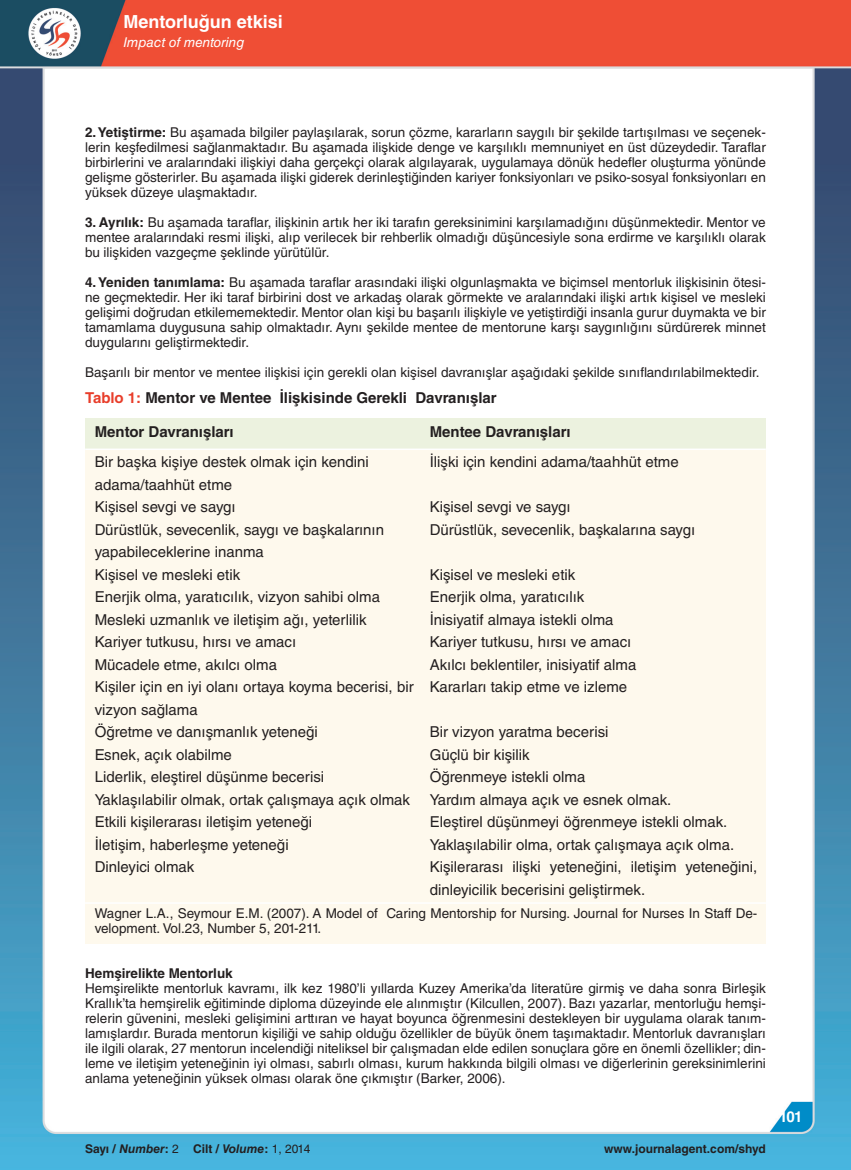
<style>
.page{position:relative;width:851px;height:1170px;background:#fff}
.page>*{position:absolute;margin:0;border:0;box-sizing:border-box;transform-origin:0 0}
.t1{font:700 18px "Helvetica LT Std";color:#fff}
.t2{font:15px/22.5px "Helvetica LT Std";color:#231f20}
.t3{font:700 15px "Helvetica LT Std";color:#231f20}
.t4{font:700 15px "Helvetica LT Std";color:#fff}
.t5{font:13.5px/15px "Helvetica LT Std";color:#231f20;text-align:justify}
.t6{font:700 13.5px "Helvetica LT Std";color:#231f20}
.t7{font:italic 13.5px "Helvetica LT Std";color:#fff}
.t8{font:700 12px "Helvetica LT Std";color:#231f20}
.s1{font-weight:700}
.s2{color:#e83e2b}
.s3{font-style:italic}
.s4{font-weight:400}
</style>
<div class="page">
<img style="left:0;top:0;width:850px;height:1169px">
<div style="left:85px;top:450px;width:680px;height:493px;background:#fef9ed"></div>
<div style="left:85px;top:419px;width:680px;height:31px;background:#ecf2df"></div>
<hr style="left:85px;top:448px;width:680px;height:2px;background:#fff">
<hr style="left:85px;top:902px;width:680px;height:1px;background:#fff">
<h1 class="t1" style="left:123px;top:10px;width:161px">Mentorluğun etkisi</h1>
<p class="t7" style="left:123px;top:35px;width:123px">Impact of mentoring</p>
<p class="t5" style="left:85px;top:125px;width:682px"><span class="s1">2. Yetiştirme:</span> Bu aşamada bilgiler paylaşılarak, sorun çözme, kararların saygılı bir şekilde tartışılması ve seçenek&shy;lerin keşfedilmesi sağlanmaktadır. Bu aşamada ilişkide denge ve karşılıklı memnuniyet en üst düzeydedir. Taraflar birbirlerini ve aralarındaki ilişkiyi daha gerçekçi olarak algılayarak, uygulamaya dönük hedefler oluşturma yönünde gelişme gösterirler. Bu aşamada ilişki giderek derinleştiğinden kariyer fonksiyonları ve psiko-sosyal fonksiyonları en yüksek düzeye ulaşmaktadır.</p>
<p class="t5" style="left:85px;top:215px;width:682px"><span class="s1">3. Ayrılık:</span> Bu aşamada taraflar, ilişkinin artık her iki tarafın gereksinimini karşılamadığını düşünmektedir. Mentor ve mentee aralarındaki resmi ilişki, alıp verilecek bir rehberlik olmadığı düşüncesiyle sona erdirme ve karşılıklı olarak bu ilişkiden vazgeçme şeklinde yürütülür.</p>
<p class="t5" style="left:85px;top:275px;width:682px"><span class="s1">4. Yeniden tanımlama:</span> Bu aşamada taraflar arasındaki ilişki olgunlaşmakta ve biçimsel mentorluk ilişkisinin ötesi&shy;ne geçmektedir. Her iki taraf birbirini dost ve arkadaş olarak görmekte ve aralarındaki ilişki artık kişisel ve mesleki gelişimi doğrudan etkilememektedir. Mentor olan kişi bu başarılı ilişkiyle ve yetiştirdiği insanla gurur duymakta ve bir tamamlama duygusuna sahip olmaktadır. Aynı şekilde mentee de mentorune karşı saygınlığını sürdürerek minnet duygularını geliştirmektedir.</p>
<p class="t5" style="left:85px;top:365px;width:676px">Başarılı bir mentor ve mentee ilişkisi için gerekli olan kişisel davranışlar aşağıdaki şekilde sınıflandırılabilmektedir.</p>
<p class="t3" style="left:85px;top:389px;width:413px"><span class="s2">Tablo 1:</span> Mentor ve Mentee İlişkisinde Gerekli Davranışlar</p>
<p class="t3" style="left:95px;top:423px;width:140px">Mentor Davranışları</p>
<p class="t3" style="left:429px;top:423px;width:142px">Mentee Davranışları</p>
<p class="t2" style="left:95px;top:450px;width:275px">Bir başka kişiye destek olmak için kendini</p>
<p class="t2" style="left:95px;top:473px;width:139px">adama/taahhüt etme</p>
<p class="t2" style="left:95px;top:495px;width:142px">Kişisel sevgi ve saygı</p>
<p class="t2" style="left:95px;top:518px;width:291px">Dürüstlük, sevecenlik, saygı ve başkalarının</p>
<p class="t2" style="left:95px;top:540px;width:171px">yapabileceklerine inanma</p>
<p class="t2" style="left:95px;top:563px;width:147px">Kişisel ve mesleki etik</p>
<p class="t2" style="left:95px;top:585px;width:287px">Enerjik olma, yaratıcılık, vizyon sahibi olma</p>
<p class="t2" style="left:95px;top:608px;width:273px">Mesleki uzmanlık ve iletişim ağı, yeterlilik</p>
<p class="t2" style="left:95px;top:630px;width:203px">Kariyer tutkusu, hırsı ve amacı</p>
<p class="t2" style="left:95px;top:653px;width:184px">Mücadele etme, akılcı olma</p>
<p class="t2" style="left:95px;top:675px;width:320px">Kişiler için en iyi olanı ortaya koyma becerisi, bir vizyon sağlama</p>
<p class="t2" style="left:95px;top:720px;width:224px">Öğretme ve danışmanlık yeteneği</p>
<p class="t2" style="left:95px;top:743px;width:139px">Esnek, açık olabilme</p>
<p class="t2" style="left:95px;top:765px;width:231px">Liderlik, eleştirel düşünme becerisi</p>
<p class="t2" style="left:95px;top:788px;width:317px">Yaklaşılabilir olmak, ortak çalışmaya açık olmak</p>
<p class="t2" style="left:95px;top:810px;width:219px">Etkili kişilerarası iletişim yeteneği</p>
<p class="t2" style="left:95px;top:833px;width:195px">İletişim, haberleşme yeteneği</p>
<p class="t2" style="left:95px;top:855px;width:101px">Dinleyici olmak</p>
<p class="t2" style="left:429px;top:450px;width:250px">İlişki için kendini adama/taahhüt etme</p>
<p class="t2" style="left:429px;top:495px;width:142px">Kişisel sevgi ve saygı</p>
<p class="t2" style="left:429px;top:518px;width:267px">Dürüstlük, sevecenlik, başkalarına saygı</p>
<p class="t2" style="left:429px;top:563px;width:147px">Kişisel ve mesleki etik</p>
<p class="t2" style="left:429px;top:585px;width:156px">Enerjik olma, yaratıcılık</p>
<p class="t2" style="left:429px;top:608px;width:185px">İnisiyatif almaya istekli olma</p>
<p class="t2" style="left:429px;top:630px;width:203px">Kariyer tutkusu, hırsı ve amacı</p>
<p class="t2" style="left:429px;top:653px;width:208px">Akılcı beklentiler, inisiyatif alma</p>
<p class="t2" style="left:429px;top:675px;width:199px">Kararları takip etme ve izleme</p>
<p class="t2" style="left:429px;top:720px;width:180px">Bir vizyon yaratma becerisi</p>
<p class="t2" style="left:429px;top:743px;width:102px">Güçlü bir kişilik</p>
<p class="t2" style="left:429px;top:765px;width:157px">Öğrenmeye istekli olma</p>
<p class="t2" style="left:429px;top:788px;width:243px">Yardım almaya açık ve esnek olmak.</p>
<p class="t2" style="left:429px;top:810px;width:299px">Eleştirel düşünmeyi öğrenmeye istekli olmak.</p>
<p class="t2" style="left:429px;top:833px;width:306px">Yaklaşılabilir olma, ortak çalışmaya açık olma.</p>
<p class="t2" style="left:429px;top:855px;width:329px">Kişilerarası ilişki yeteneğini, iletişim yeteneğini, dinleyicilik becerisini geliştirmek.</p>
<p class="t5" style="left:95px;top:905px;width:664px">Wagner L.A., Seymour E.M. (2007). A Model of Caring Mentorship for Nursing. Journal for Nurses In Staff De&shy;velopment. Vol.23, Number 5, 201-211.</p>
<p class="t6" style="left:85px;top:964px;width:149px">Hemşirelikte Mentorluk</p>
<p class="t5" style="left:85px;top:980px;width:682px">Hemşirelikte mentorluk kavramı, ilk kez 1980’li yıllarda Kuzey Amerika’da literatüre girmiş ve daha sonra Birleşik Krallık’ta hemşirelik eğitiminde diploma düzeyinde ele alınmıştır (Kilcullen, 2007). Bazı yazarlar, mentorluğu hemşi&shy;relerin güvenini, mesleki gelişimini arttıran ve hayat boyunca öğrenmesini destekleyen bir uygulama olarak tanım&shy;lamışlardır. Burada mentorun kişiliği ve sahip olduğu özellikler de büyük önem taşımaktadır. Mentorluk davranışları ile ilgili olarak, 27 mentorun incelendiği niteliksel bir çalışmadan elde edilen sonuçlara göre en önemli özellikler; din&shy;leme ve iletişim yeteneğinin iyi olması, sabırlı olması, kurum hakkında bilgili olması ve diğerlerinin gereksinimlerini anlama yeteneğinin yüksek olması olarak öne çıkmıştır (Barker, 2006).</p>
<p class="t8" style="left:85px;top:1141px;width:227px">Sayı / <span class="s3">Number</span>: <span class="s4">2</span> Cilt / <span class="s3">Volume</span>: <span class="s4">1, 2014</span></p>
<p class="t8" style="left:604px;top:1141px;width:163px">www.journalagent.com/shyd</p>
<p class="t4" style="left:779px;top:1107px;width:25px">101</p>
</div>
